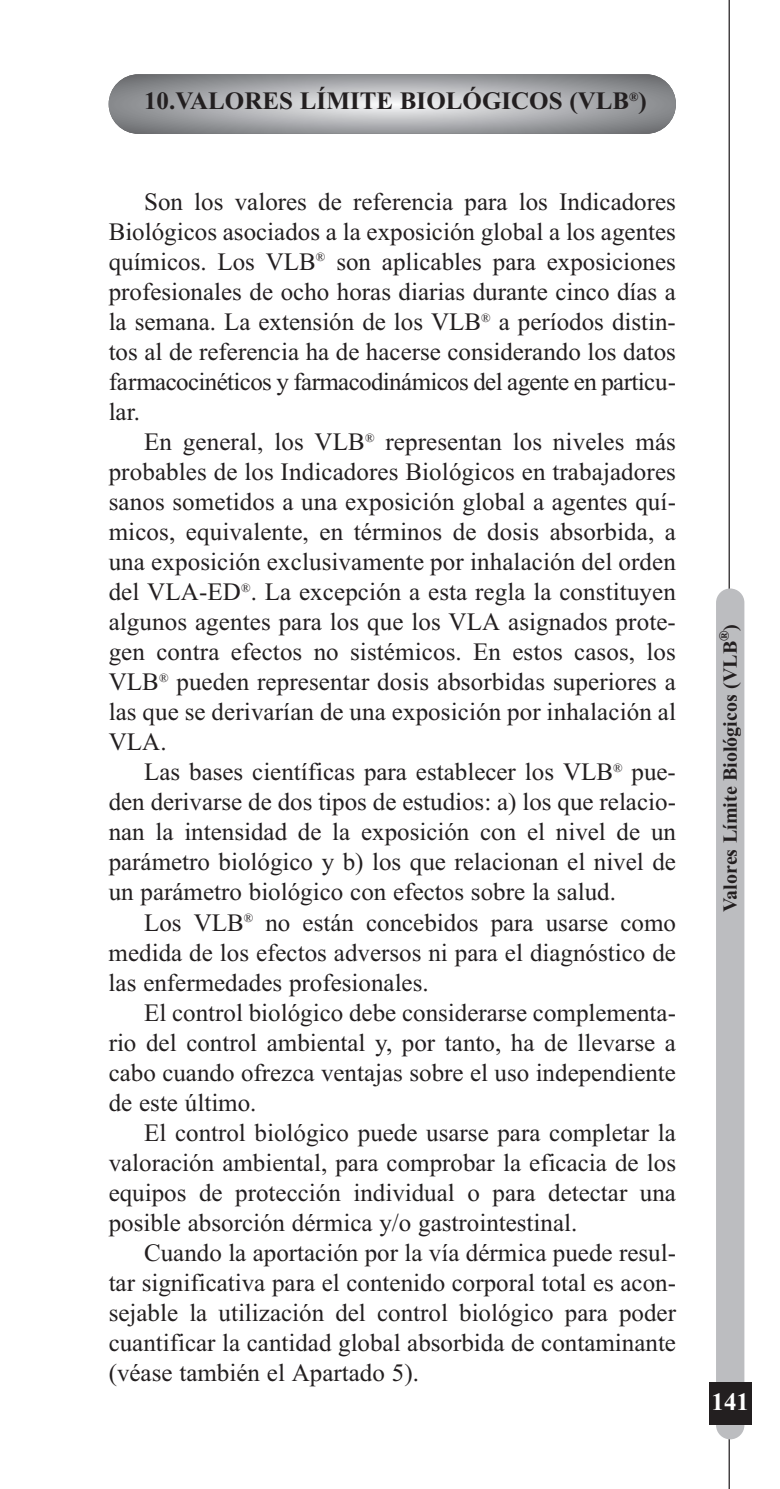
<style>
.page{position:relative;width:780px;height:1489px;background:#fff}
.page>*{position:absolute;margin:0;border:0;box-sizing:border-box;transform-origin:0 0}
.t1{font:25px/30px "Times New Roman";color:#231f20}
.t2{font:700 25px "Times New Roman";color:#231f20}
.t3{font:700 25px "Times New Roman";color:#fff}
.t4{font:700 20px "Times New Roman";color:#231f20}
</style>
<div class="page">
<svg style="left:109px;top:74px;width:567px;height:60px;background:#a5a6a9"></svg>
<hr style="left:728px;top:0;width:1px;height:1488px;background:#231f20">
<div style="left:716px;top:588px;width:28px;height:851px;background:#bcbdc0;border-radius:14px"></div>
<div style="left:709px;top:1382px;width:42px;height:42px;background:#231f20"></div>
<p class="t2" style="left:144px;top:92px;width:504px">10.VALORES LÍMITE BIOLÓGICOS (VLB<sup>®</sup>)</p>
<p class="t1" style="left:109px;top:189px;width:580px;text-indent:35px">Son los valores de referencia para los Indicadores Biológicos asociados a la exposición global a los agentes químicos. Los VLB<sup>®</sup> son aplicables para exposiciones profesionales de ocho horas diarias durante cinco días a la semana. La extensión de los VLB<sup>®</sup> a períodos distin&shy;tos al de referencia ha de hacerse considerando los datos farmacocinéticos y farmacodinámicos del agente en particu&shy;lar.</p>
<p class="t1" style="left:109px;top:429px;width:580px;text-indent:35px">En general, los VLB<sup>®</sup> representan los niveles más probables de los Indicadores Biológicos en trabajadores sanos sometidos a una exposición global a agentes quí&shy;micos, equivalente, en términos de dosis absorbida, a una exposición exclusivamente por inhalación del orden del VLA-ED<sup>®</sup>. La excepción a esta regla la constituyen algunos agentes para los que los VLA asignados prote&shy;gen contra efectos no sistémicos. En estos casos, los VLB<sup>®</sup> pueden representar dosis absorbidas superiores a las que se derivarían de una exposición por inhalación al VLA.</p>
<p class="t1" style="left:109px;top:759px;width:580px;text-indent:35px">Las bases científicas para establecer los VLB<sup>®</sup> pue&shy;den derivarse de dos tipos de estudios: a) los que relacio&shy;nan la intensidad de la exposición con el nivel de un parámetro biológico y b) los que relacionan el nivel de un parámetro biológico con efectos sobre la salud.</p>
<p class="t1" style="left:109px;top:909px;width:569px;text-align:justify;text-indent:35px">Los VLB<sup>®</sup> no están concebidos para usarse como medida de los efectos adversos ni para el diagnóstico de las enfermedades profesionales.</p>
<p class="t1" style="left:109px;top:999px;width:580px;text-indent:35px">El control biológico debe considerarse complementa&shy;rio del control ambiental y, por tanto, ha de llevarse a cabo cuando ofrezca ventajas sobre el uso independiente de este último.</p>
<p class="t1" style="left:109px;top:1119px;width:569px;text-align:justify;text-indent:35px">El control biológico puede usarse para completar la valoración ambiental, para comprobar la eficacia de los equipos de protección individual o para detectar una posible absorción dérmica y/o gastrointestinal.</p>
<p class="t1" style="left:109px;top:1239px;width:580px;text-indent:35px">Cuando la aportación por la vía dérmica puede resul&shy;tar significativa para el contenido corporal total es acon&shy;sejable la utilización del control biológico para poder cuantificar la cantidad global absorbida de contaminante (véase también el Apartado 5).</p>
<p class="t4" style="left:723px;top:912px;width:290px;rotate:-90deg">Valores Límite Biológicos (VLB<sup>®</sup> )</p>
<p class="t3" style="left:711px;top:1392px;width:39px">141</p>
</div>
